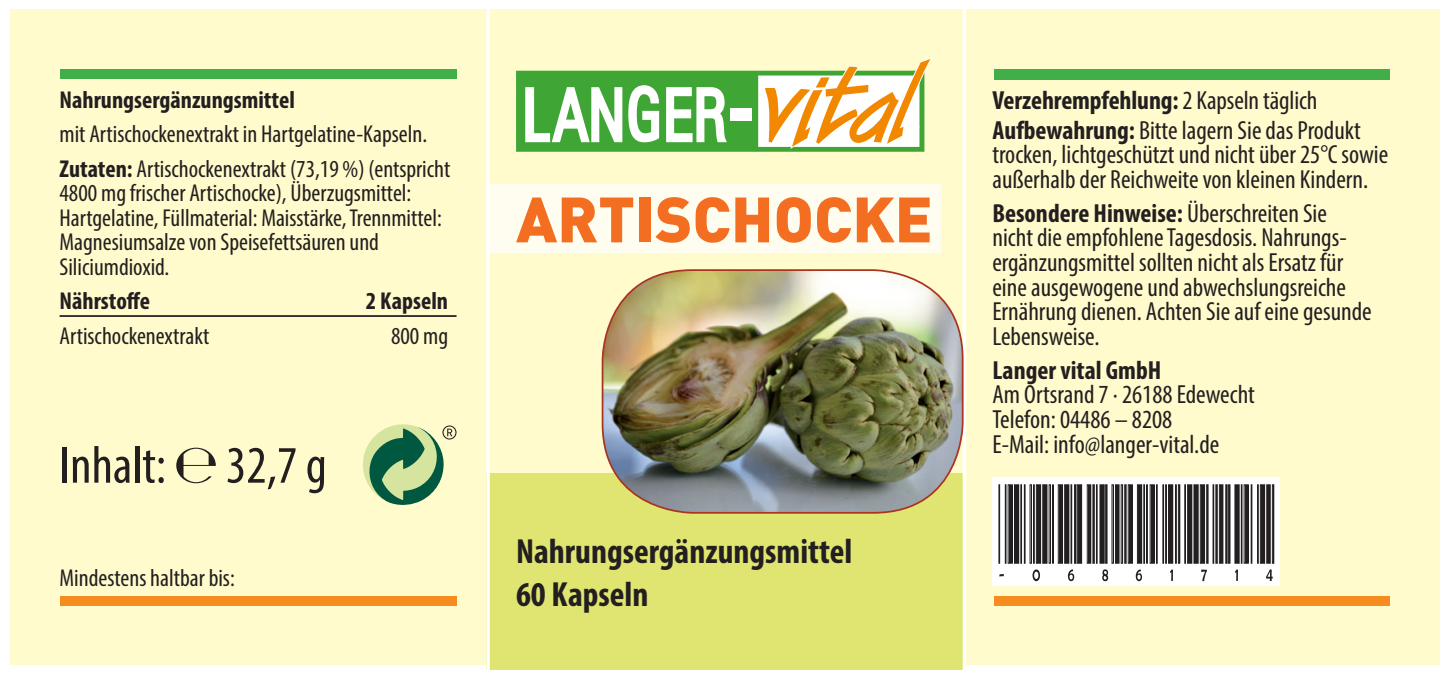
<style>
.page{position:relative;width:1449px;height:675px;background:#fff}
.page>*{position:absolute;margin:0;border:0;box-sizing:border-box;transform-origin:0 0}
.t1{font:900 63px "DI Nbek";color:#f36e21}
.t2{font:condensed 52.85px "Myriad Pro";color:#231f20}
.t3{font:700 condensed 35px "Myriad Pro";color:#231f20}
.t4{font:condensed 26.25px/24.5px "Myriad Pro";color:#231f20}
.t5{font:700 condensed 26.25px "Myriad Pro";letter-spacing:-.005em;color:#231f20}
.t6{font:condensed 24.5px/24.5px "Myriad Pro";color:#231f20}
.t7{font:700 condensed 24.5px "Myriad Pro";color:#231f20}
.s1{font-weight:700}
.s2{font-weight:400}
</style>
<div class="page">
<div style="left:10px;top:10px;width:1429px;height:655px;background:#fffbcc"></div>
<div style="left:60px;top:69px;width:396px;height:10px;background:#40ae49"></div>
<div style="left:60px;top:595px;width:396px;height:10px;background:#f68b1f"></div>
<div style="left:993px;top:69px;width:396px;height:11px;background:#40ae49"></div>
<div style="left:993px;top:595px;width:396px;height:10px;background:#f68b1f"></div>
<div style="left:486px;top:185px;width:454px;height:68px;background:#fffdef"></div>
<div style="left:486px;top:473px;width:476px;height:197px;background:#dfe570"></div>
<svg style="left:486px;top:9px;width:4px;height:661px;background:#fdfdf5"></svg>
<hr style="left:60px;top:315px;width:396px;height:2px;background:#231f20">
<svg style="left:367px;top:425px;width:89px;height:79px"></svg>
<svg style="left:516px;top:57px;width:416px;height:95px;background:#b2ce8c"></svg>
<svg style="left:962px;top:9px;width:4px;height:661px;background:#fbf9ed"></svg>
<img style="left:602px;top:270px;width:360px;height:243px">
<div style="left:601px;top:269px;width:362px;height:244px;border:2px solid #a93422;border-radius:89px"></div>
<svg style="left:992px;top:477px;width:288px;height:108px;background:#dbdbdb"></svg>
<div style="left:998px;top:484px;width:2px;height:79px;border:1px solid #231f20"></div>
<div style="left:1005px;top:484px;width:1px;height:79px;border:1px solid #231f20"></div>
<hr style="left:1008px;top:485px;width:4px;height:78px;background:#231f20">
<div style="left:1007px;top:484px;width:5px;height:79px;border:1px solid #231f20"></div>
<hr style="left:1015px;top:485px;width:3px;height:78px;background:#231f20">
<div style="left:1014px;top:484px;width:5px;height:79px;border:1px solid #231f20"></div>
<div style="left:1020px;top:484px;width:2px;height:79px;border:1px solid #231f20"></div>
<div style="left:1024px;top:484px;width:1px;height:79px;border:1px solid #231f20"></div>
<div style="left:1033px;top:484px;width:1px;height:79px;border:1px solid #231f20"></div>
<hr style="left:1037px;top:485px;width:3px;height:78px;background:#231f20">
<div style="left:1036px;top:484px;width:5px;height:79px;border:1px solid #231f20"></div>
<hr style="left:1043px;top:485px;width:4px;height:78px;background:#231f20">
<div style="left:1042px;top:484px;width:5px;height:79px;border:1px solid #231f20"></div>
<div style="left:1048px;top:484px;width:3px;height:79px;border:1px solid #231f20"></div>
<div style="left:1052px;top:484px;width:1px;height:79px;border:1px solid #231f20"></div>
<hr style="left:1059px;top:485px;width:3px;height:78px;background:#231f20">
<div style="left:1058px;top:484px;width:5px;height:79px;border:1px solid #231f20"></div>
<hr style="left:1065px;top:485px;width:4px;height:78px;background:#231f20">
<div style="left:1064px;top:484px;width:5px;height:79px;border:1px solid #231f20"></div>
<div style="left:1070px;top:484px;width:2px;height:79px;border:1px solid #231f20"></div>
<div style="left:1074px;top:484px;width:2px;height:79px;border:1px solid #231f20"></div>
<hr style="left:1078px;top:485px;width:3px;height:78px;background:#231f20">
<div style="left:1077px;top:484px;width:5px;height:79px;border:1px solid #231f20"></div>
<div style="left:1087px;top:484px;width:4px;height:79px;border:1px solid #231f20"></div>
<div style="left:1092px;top:484px;width:2px;height:79px;border:1px solid #231f20"></div>
<div style="left:1096px;top:484px;width:1px;height:79px;border:1px solid #231f20"></div>
<hr style="left:1100px;top:485px;width:4px;height:78px;background:#231f20">
<div style="left:1099px;top:484px;width:5px;height:79px;border:1px solid #231f20"></div>
<div style="left:1105px;top:484px;width:2px;height:79px;border:1px solid #231f20"></div>
<div style="left:1115px;top:484px;width:4px;height:79px;border:1px solid #231f20"></div>
<div style="left:1120px;top:484px;width:3px;height:79px;border:1px solid #231f20"></div>
<div style="left:1124px;top:484px;width:2px;height:79px;border:1px solid #231f20"></div>
<div style="left:1128px;top:484px;width:4px;height:79px;border:1px solid #231f20"></div>
<hr style="left:1138px;top:485px;width:3px;height:78px;background:#231f20">
<div style="left:1137px;top:484px;width:5px;height:79px;border:1px solid #231f20"></div>
<div style="left:1146px;top:484px;width:1px;height:79px;border:1px solid #231f20"></div>
<hr style="left:1150px;top:485px;width:4px;height:78px;background:#231f20">
<div style="left:1149px;top:484px;width:5px;height:79px;border:1px solid #231f20"></div>
<div style="left:1156px;top:484px;width:1px;height:79px;border:1px solid #231f20"></div>
<div style="left:1162px;top:484px;width:2px;height:79px;border:1px solid #231f20"></div>
<div style="left:1165px;top:484px;width:1px;height:79px;border:1px solid #231f20"></div>
<hr style="left:1169px;top:485px;width:3px;height:78px;background:#231f20">
<div style="left:1168px;top:484px;width:5px;height:79px;border:1px solid #231f20"></div>
<div style="left:1175px;top:484px;width:1px;height:79px;border:1px solid #231f20"></div>
<div style="left:1178px;top:484px;width:2px;height:79px;border:1px solid #231f20"></div>
<div style="left:1184px;top:484px;width:1px;height:79px;border:1px solid #231f20"></div>
<hr style="left:1188px;top:485px;width:3px;height:78px;background:#231f20">
<div style="left:1187px;top:484px;width:5px;height:79px;border:1px solid #231f20"></div>
<hr style="left:1194px;top:485px;width:4px;height:78px;background:#231f20">
<div style="left:1193px;top:484px;width:5px;height:79px;border:1px solid #231f20"></div>
<hr style="left:1201px;top:485px;width:3px;height:78px;background:#231f20">
<div style="left:1200px;top:484px;width:5px;height:79px;border:1px solid #231f20"></div>
<div style="left:1206px;top:484px;width:2px;height:79px;border:1px solid #231f20"></div>
<div style="left:1212px;top:484px;width:2px;height:79px;border:1px solid #231f20"></div>
<div style="left:1215px;top:484px;width:2px;height:79px;border:1px solid #231f20"></div>
<div style="left:1219px;top:484px;width:4px;height:79px;border:1px solid #231f20"></div>
<div style="left:1225px;top:484px;width:2px;height:79px;border:1px solid #231f20"></div>
<div style="left:1228px;top:484px;width:2px;height:79px;border:1px solid #231f20"></div>
<hr style="left:1235px;top:485px;width:4px;height:78px;background:#231f20">
<div style="left:1234px;top:484px;width:5px;height:79px;border:1px solid #231f20"></div>
<div style="left:1241px;top:484px;width:1px;height:79px;border:1px solid #231f20"></div>
<hr style="left:1244px;top:485px;width:4px;height:78px;background:#231f20">
<div style="left:1243px;top:484px;width:5px;height:79px;border:1px solid #231f20"></div>
<div style="left:1250px;top:484px;width:2px;height:79px;border:1px solid #231f20"></div>
<div style="left:1257px;top:484px;width:1px;height:79px;border:1px solid #231f20"></div>
<hr style="left:1261px;top:485px;width:3px;height:78px;background:#231f20">
<div style="left:1260px;top:484px;width:5px;height:79px;border:1px solid #231f20"></div>
<div style="left:1266px;top:484px;width:4px;height:79px;border:1px solid #231f20"></div>
<div style="left:1272px;top:484px;width:2px;height:79px;border:1px solid #231f20"></div>
<svg style="left:1032px;top:569px;width:8px;height:12px"></svg>
<svg style="left:1068px;top:569px;width:6px;height:12px"></svg>
<svg style="left:1102px;top:569px;width:6px;height:12px"></svg>
<svg style="left:1135px;top:569px;width:7px;height:12px"></svg>
<svg style="left:1170px;top:569px;width:3px;height:12px"></svg>
<svg style="left:1201px;top:569px;width:6px;height:12px"></svg>
<svg style="left:1235px;top:569px;width:3px;height:12px"></svg>
<svg style="left:1266px;top:569px;width:6px;height:12px"></svg>
<p class="t7" style="left:60px;top:84px;width:237px">Nahrungsergänzungsmittel</p>
<p class="t6" style="left:60px;top:121px;width:369px">mit Artischockenextrakt in Hartgelatine-Kapseln.</p>
<p class="t6" style="left:60px;top:156px;width:392px"><span class="s1">Zutaten:</span> Artischockenextrakt (73,19 %) (entspricht 4800 mg frischer Artischocke), Überzugsmittel:<br>Hartgelatine, Füllmaterial: Maisstärke, Trennmittel:<br>Magnesiumsalze von Speisefettsäuren und Siliciumdioxid.</p>
<p class="t7" style="left:60px;top:285px;width:92px">Nährstoffe</p>
<p class="t7" style="left:366px;top:285px;width:84px">2 Kapseln</p>
<p class="t6" style="left:60px;top:323px;width:151px">Artischockenextrakt</p>
<p class="t6" style="left:391px;top:323px;width:59px">800 mg</p>
<p class="t2" style="left:60px;top:433px;width:269px">Inhalt: <span class="s1">℮</span> 32,7 g</p>
<p class="t6" style="left:60px;top:565px;width:177px">Mindestens haltbar bis:</p>
<p class="t1" style="left:516px;top:177px;width:418px">ARTISCHOCKE</p>
<p class="t3" style="left:516px;top:530px;width:338px">Nahrungsergänzungsmittel</p>
<p class="t3" style="left:516px;top:572px;width:134px">60 Kapseln</p>
<p class="t5" style="left:992px;top:84px;width:326px">Verzehrempfehlung: <span class="s2">2 Kapseln täglich</span></p>
<p class="t4" style="left:992px;top:117px;width:397px"><span class="s1">Aufbewahrung:</span> Bitte lagern Sie das Produkt trocken, lichtgeschützt und nicht über 25°C sowie außerhalb der Reichweite von kleinen Kindern.</p>
<p class="t4" style="left:992px;top:201px;width:381px"><span class="s1">Besondere Hinweise:</span> Überschreiten Sie nicht die empfohlene Tagesdosis. Nahrungs&shy;ergänzungsmittel sollten nicht als Ersatz für eine ausgewogene und abwechslungsreiche Ernährung dienen. Achten Sie auf eine gesunde Lebensweise.</p>
<p class="t4" style="left:992px;top:358px;width:264px"><span class="s1">Langer vital GmbH<br></span>Am Ortsrand 7 · 26188 Edewecht<br>Telefon: 04486 – 8208<br>E-Mail: info@langer-vital.de</p>
</div>
